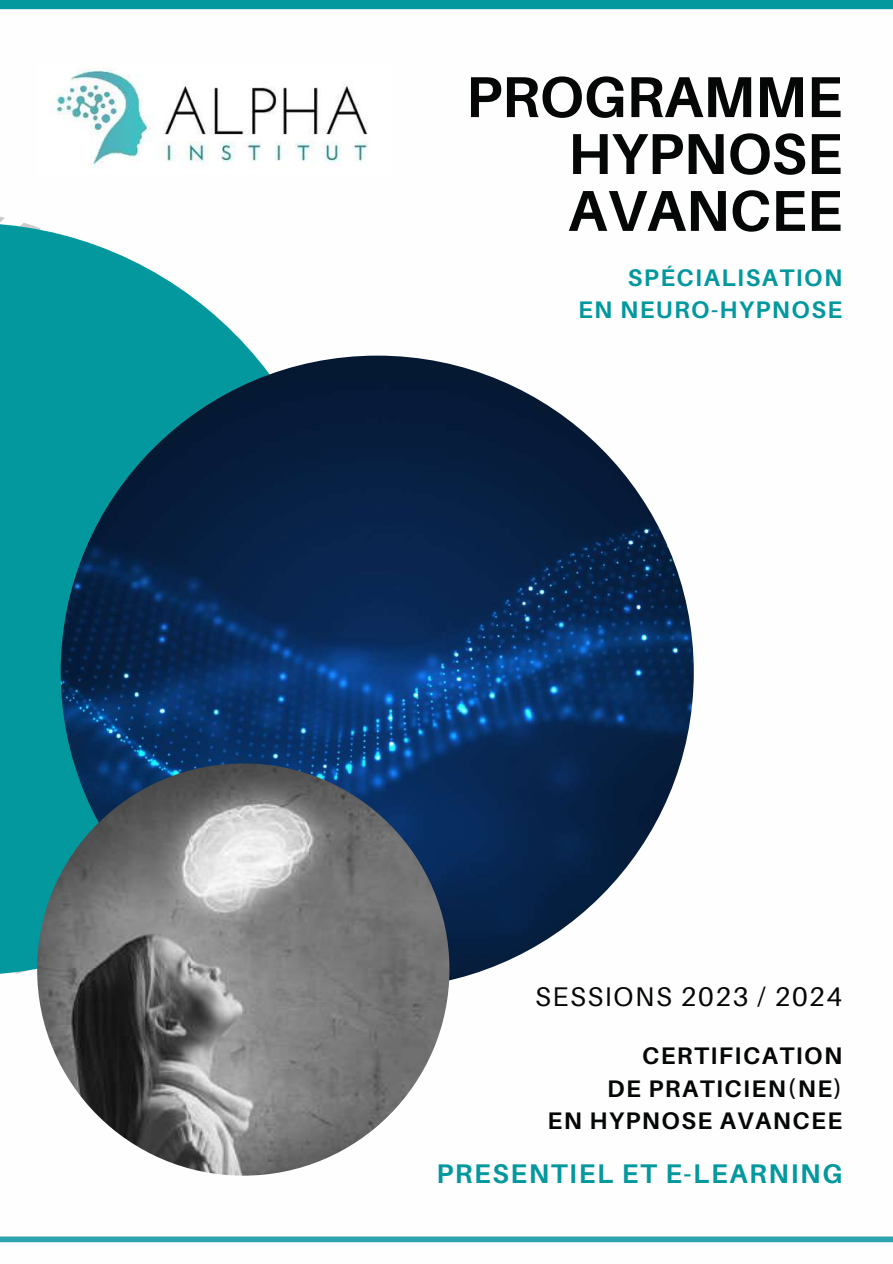
<style>
.page{position:relative;width:893px;height:1264px;background:#fff}
.page>*{position:absolute;margin:0;border:0;box-sizing:border-box;transform-origin:0 0}
.t1{font:700 57.75px/56.8px "Aileron";color:#050707;text-align:justify}
.t2{font:700 27px "Aileron";letter-spacing:.06em;color:#03989e}
.t3{font:27px "Aileron";letter-spacing:.06em;color:#050707}
.t4{font:700 24px/32.5px "Aileron";letter-spacing:.06em;color:#050707;text-align:right}
.t5{font:700 24px/32.5px "Aileron";letter-spacing:.06em;color:#03989e;text-align:right}
</style>
<div class="page">
<svg style="left:0;top:223px;width:270px;height:751px;background:#27a6ab"></svg>
<img style="left:61px;top:355px;width:632px;height:633px;border-radius:50%">
<img style="left:37px;top:763px;width:412px;height:412px;border-radius:50%">
<img style="left:50px;top:69px;width:318px;height:100px">
<svg style="left:0;top:1236px;width:892px;height:6px;background:#40abb4"></svg>
<div style="left:0;top:0;width:892px;height:9px;background:#03989e"></div>
<h1 class="t1" style="left:568px;top:67px;width:276px;text-indent:-102px">PROGRAMME HYPNOSE AVANCEE</h1>
<p class="t5" style="left:578px;top:260px;width:266px">SPÉCIALISATION<br>EN NEURO-HYPNOSE</p>
<p class="t3" style="left:535px;top:979px;width:308px">SESSIONS 2023 / 2024</p>
<p class="t4" style="left:547px;top:1038px;width:296px">CERTIFICATION<br>DE PRATICIEN(NE)<br>EN HYPNOSE AVANCEE</p>
<p class="t2" style="left:436px;top:1156px;width:407px">PRESENTIEL ET E-LEARNING</p>
</div>
